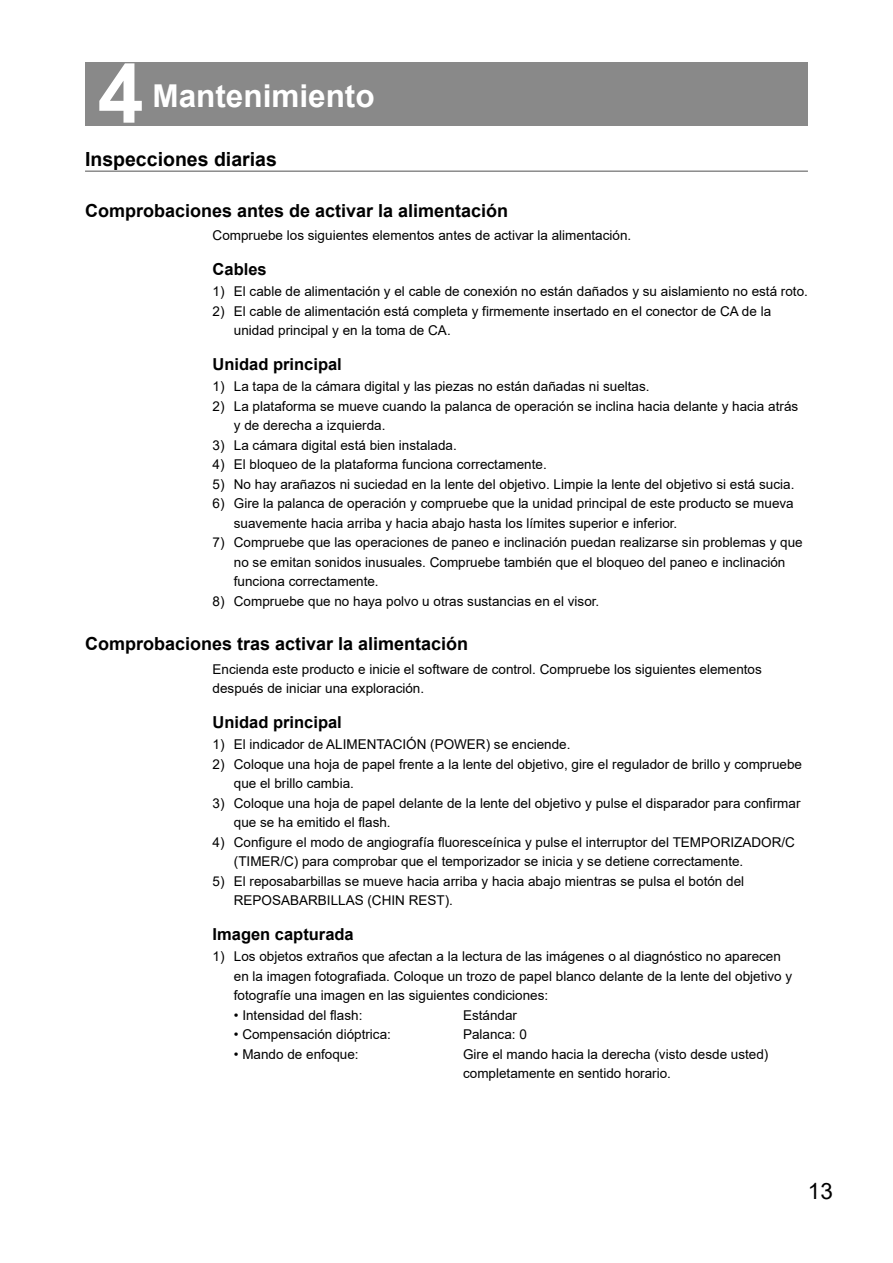
<style>
.page{position:relative;width:893px;height:1263px;background:#fff}
.page>*{position:absolute;margin:0;border:0;box-sizing:border-box;transform-origin:0 0}
.t1{font:700 82.5px "Arial";color:#fff}
.t2{font:700 31.5px "Arial";color:#fff}
.t3{font:22.5px "Arial";color:#000}
.t4{font:700 19.5px "Arial";color:#000}
.t5{font:700 18px "Arial";color:#000}
.t6{font:700 16.5px "Arial";color:#000}
.t7{font:13.5px/19.5px "Arial";color:#000}
</style>
<div class="page">
<div style="left:85px;top:62px;width:723px;height:63px;background:#898989"></div>
<hr style="left:85px;top:170px;width:723px;height:2px;background:#898989">
<h1 class="t1" style="left:98px;top:36px;width:47px">4</h1>
<h2 class="t2" style="left:152px;top:73px;width:224px">Mantenimiento</h2>
<h3 class="t4" style="left:85px;top:145px;width:193px">Inspecciones diarias</h3>
<h3 class="t5" style="left:85px;top:198px;width:425px">Comprobaciones antes de activar la alimentación</h3>
<p class="t7" style="left:213px;top:226px;width:420px">Compruebe los siguientes elementos antes de activar la alimentación.</p>
<p class="t6" style="left:213px;top:258px;width:56px">Cables</p>
<p class="t7" style="left:213px;top:282px;width:597px">1) El cable de alimentación y el cable de conexión no están dañados y su aislamiento no está roto.</p>
<p class="t7" style="left:234px;top:301px;width:539px;text-indent:-21px">2) El cable de alimentación está completa y firmemente insertado en el conector de CA de la unidad principal y en la toma de CA.</p>
<p class="t6" style="left:213px;top:353px;width:131px">Unidad principal</p>
<p class="t7" style="left:213px;top:377px;width:439px">1) La tapa de la cámara digital y las piezas no están dañadas ni sueltas.</p>
<p class="t7" style="left:234px;top:396px;width:566px;text-indent:-21px">2) La plataforma se mueve cuando la palanca de operación se inclina hacia delante y hacia atrás y de derecha a izquierda.</p>
<p class="t7" style="left:213px;top:435px;width:246px">3) La cámara digital está bien instalada.</p>
<p class="t7" style="left:213px;top:455px;width:336px">4) El bloqueo de la plataforma funciona correctamente.</p>
<p class="t7" style="left:213px;top:474px;width:583px">5) No hay arañazos ni suciedad en la lente del objetivo. Limpie la lente del objetivo si está sucia.</p>
<p class="t7" style="left:234px;top:494px;width:561px;text-indent:-21px">6) Gire la palanca de operación y compruebe que la unidad principal de este producto se mueva suavemente hacia arriba y hacia abajo hasta los límites superior e inferior.</p>
<p class="t7" style="left:234px;top:533px;width:570px;text-indent:-21px">7) Compruebe que las operaciones de paneo e inclinación puedan realizarse sin problemas y que no se emitan sonidos inusuales. Compruebe también que el bloqueo del paneo e inclinación funciona correctamente.</p>
<p class="t7" style="left:213px;top:591px;width:388px">8) Compruebe que no haya polvo u otras sustancias en el visor.</p>
<h3 class="t5" style="left:85px;top:631px;width:385px">Comprobaciones tras activar la alimentación</h3>
<p class="t7" style="left:213px;top:659px;width:551px">Encienda este producto e inicie el software de control. Compruebe los siguientes elementos después de iniciar una exploración.</p>
<p class="t6" style="left:213px;top:710px;width:131px">Unidad principal</p>
<p class="t7" style="left:213px;top:734px;width:359px">1) El indicador de ALIMENTACIÓN (POWER) se enciende.</p>
<p class="t7" style="left:234px;top:754px;width:570px;text-indent:-21px">2) Coloque una hoja de papel frente a la lente del objetivo, gire el regulador de brillo y compruebe que el brillo cambia.</p>
<p class="t7" style="left:234px;top:793px;width:568px;text-indent:-21px">3) Coloque una hoja de papel delante de la lente del objetivo y pulse el disparador para confirmar que se ha emitido el flash.</p>
<p class="t7" style="left:234px;top:832px;width:563px;text-indent:-21px">4) Configure el modo de angiografía fluoresceínica y pulse el interruptor del TEMPORIZADOR/C (TIMER/C) para comprobar que el temporizador se inicia y se detiene correctamente.</p>
<p class="t7" style="left:234px;top:871px;width:512px;text-indent:-21px">5) El reposabarbillas se mueve hacia arriba y hacia abajo mientras se pulsa el botón del<br>REPOSABARBILLAS (CHIN REST).</p>
<p class="t6" style="left:213px;top:922px;width:143px">Imagen capturada</p>
<p class="t7" style="left:234px;top:946px;width:560px;text-indent:-21px">1) Los objetos extraños que afectan a la lectura de las imágenes o al diagnóstico no aparecen en la imagen fotografiada. Coloque un trozo de papel blanco delante de la lente del objetivo y fotografíe una imagen en las siguientes condiciones:</p>
<p class="t7" style="left:234px;top:1005px;width:130px">• Intensidad del flash:</p>
<p class="t7" style="left:463px;top:1005px;width:56px">Estándar</p>
<p class="t7" style="left:234px;top:1024px;width:159px">• Compensación dióptrica:</p>
<p class="t7" style="left:463px;top:1024px;width:65px">Palanca: 0</p>
<p class="t7" style="left:234px;top:1044px;width:126px">• Mando de enfoque:</p>
<p class="t7" style="left:463px;top:1044px;width:307px">Gire el mando hacia la derecha (visto desde usted) completamente en sentido horario.</p>
<h3 class="t3" style="left:808px;top:1176px;width:27px">13</h3>
</div>
